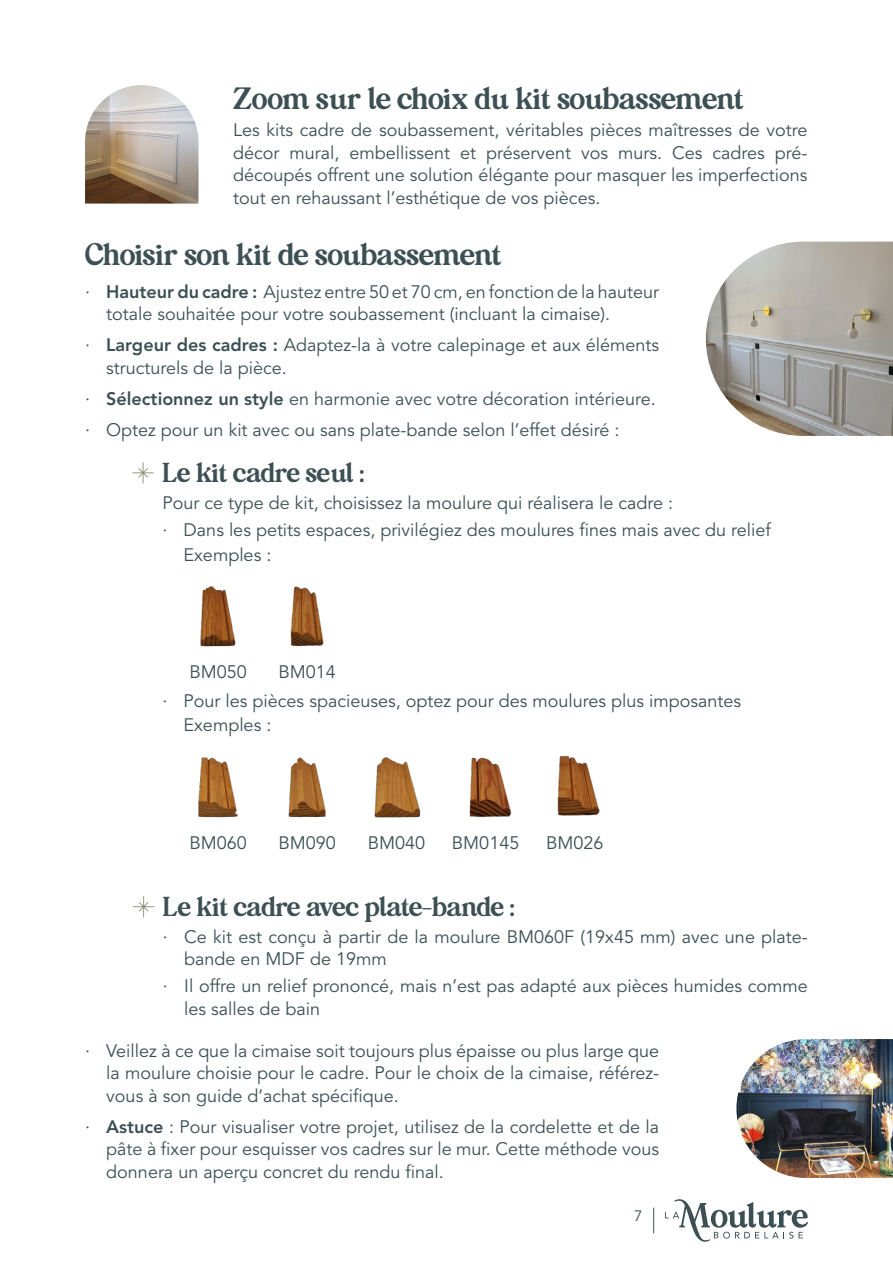
<style>
.page{position:relative;width:893px;height:1263px;background:#fff}
.page>*{position:absolute;margin:0;border:0;box-sizing:border-box;transform-origin:0 0}
.titre_2{font:27px "Mitogen Display";color:#3c4f53}
.titre_3-2{font:24px "Mitogen Display";color:#3c4f53}
.text{font:18px/22.5px "Avenir LT Std";color:#3c4f53}
.t1{font:15px "Avenir LT Std";color:#3c4f53}
.s1{font-weight:800}
</style>
<div class="page">
<svg style="left:665px;top:1199px;width:143px;height:43px"></svg>
<svg style="left:653px;top:1208px;width:1px;height:25px"></svg>
<img style="left:706px;top:242px;width:187px;height:194px">
<img style="left:736px;top:1039px;width:157px;height:139px">
<svg style="left:132px;top:462px;width:22px;height:21px"></svg>
<svg style="left:133px;top:896px;width:21px;height:21px"></svg>
<img style="left:200px;top:586px;width:36px;height:61px">
<img style="left:198px;top:757px;width:40px;height:61px">
<img style="left:374px;top:757px;width:47px;height:61px">
<img style="left:290px;top:586px;width:34px;height:61px">
<img style="left:288px;top:757px;width:38px;height:61px">
<img style="left:469px;top:757px;width:43px;height:61px">
<img style="left:557px;top:755px;width:43px;height:61px">
<img style="left:85px;top:85px;width:113px;height:119px">
<p class="titre_2" style="left:233px;top:84px;width:512px">Zoom sur le choix du kit soubassement</p>
<p class="text" style="left:233px;top:119px;width:576px;text-align:justify">Les kits cadre de soubassement, véritables pièces maîtresses de votre décor mural, embellissent et préservent vos murs. Ces cadres pré&shy;découpés offrent une solution élégante pour masquer les imperfections tout en rehaussant l’esthétique de vos pièces.</p>
<p class="titre_2" style="left:85px;top:240px;width:418px">Choisir son kit de soubassement</p>
<p class="text" style="left:106px;top:281px;width:554px;text-indent:-21px">· <span class="s1">Hauteur du cadre :</span> Ajustez entre 50 et 70 cm, en fonction de la hauteur totale souhaitée pour votre soubassement (incluant la cimaise).</p>
<p class="text" style="left:106px;top:334px;width:554px;text-indent:-21px">· <span class="s1">Largeur des cadres :</span> Adaptez-la à votre calepinage et aux éléments structurels de la pièce.</p>
<p class="text" style="left:85px;top:388px;width:572px">· <span class="s1">Sélectionnez un style</span> en harmonie avec votre décoration intérieure.</p>
<p class="text" style="left:85px;top:419px;width:536px">· Optez pour un kit avec ou sans plate-bande selon l’effet désiré :</p>
<p class="titre_3-2" style="left:162px;top:460px;width:204px">Le kit cadre seul :</p>
<p class="text" style="left:162px;top:492px;width:512px">Pour ce type de kit, choisissez la moulure qui réalisera le cadre :</p>
<p class="text" style="left:162px;top:519px;width:610px">· Dans les petits espaces, privilégiez des moulures fines mais avec du relief</p>
<p class="text" style="left:184px;top:544px;width:89px">Exemples :</p>
<p class="text" style="left:189px;top:661px;width:59px">BM050</p>
<p class="text" style="left:278px;top:661px;width:59px">BM014</p>
<p class="text" style="left:162px;top:690px;width:580px">· Pour les pièces spacieuses, optez pour des moulures plus imposantes</p>
<p class="text" style="left:184px;top:714px;width:89px">Exemples :</p>
<p class="text" style="left:189px;top:832px;width:59px">BM060</p>
<p class="text" style="left:368px;top:832px;width:59px">BM040</p>
<p class="text" style="left:278px;top:832px;width:59px">BM090</p>
<p class="text" style="left:452px;top:832px;width:69px">BM0145</p>
<p class="text" style="left:546px;top:832px;width:59px">BM026</p>
<p class="titre_3-2" style="left:163px;top:894px;width:353px">Le kit cadre avec plate-bande :</p>
<p class="text" style="left:184px;top:926px;width:625px;text-indent:-21px">· Ce kit est conçu à partir de la moulure BM060F (19x45 mm) avec une plate&shy;bande en MDF de 19mm</p>
<p class="text" style="left:184px;top:975px;width:625px;text-indent:-21px">· Il offre un relief prononcé, mais n’est pas adapté aux pièces humides comme les salles de bain</p>
<p class="text" style="left:106px;top:1040px;width:554px;text-align:justify;text-indent:-21px">· Veillez à ce que la cimaise soit toujours plus épaisse ou plus large que la moulure choisie pour le cadre. Pour le choix de la cimaise, référez&shy;vous à son guide d’achat spécifique.</p>
<p class="text" style="left:106px;top:1116px;width:554px;text-align:justify;text-indent:-21px">· <span class="s1">Astuce</span> : Pour visualiser votre projet, utilisez de la cordelette et de la pâte à fixer pour esquisser vos cadres sur le mur. Cette méthode vous donnera un aperçu concret du rendu final.</p>
<p class="t1" style="left:634px;top:1207px;width:10px">7</p>
</div>
